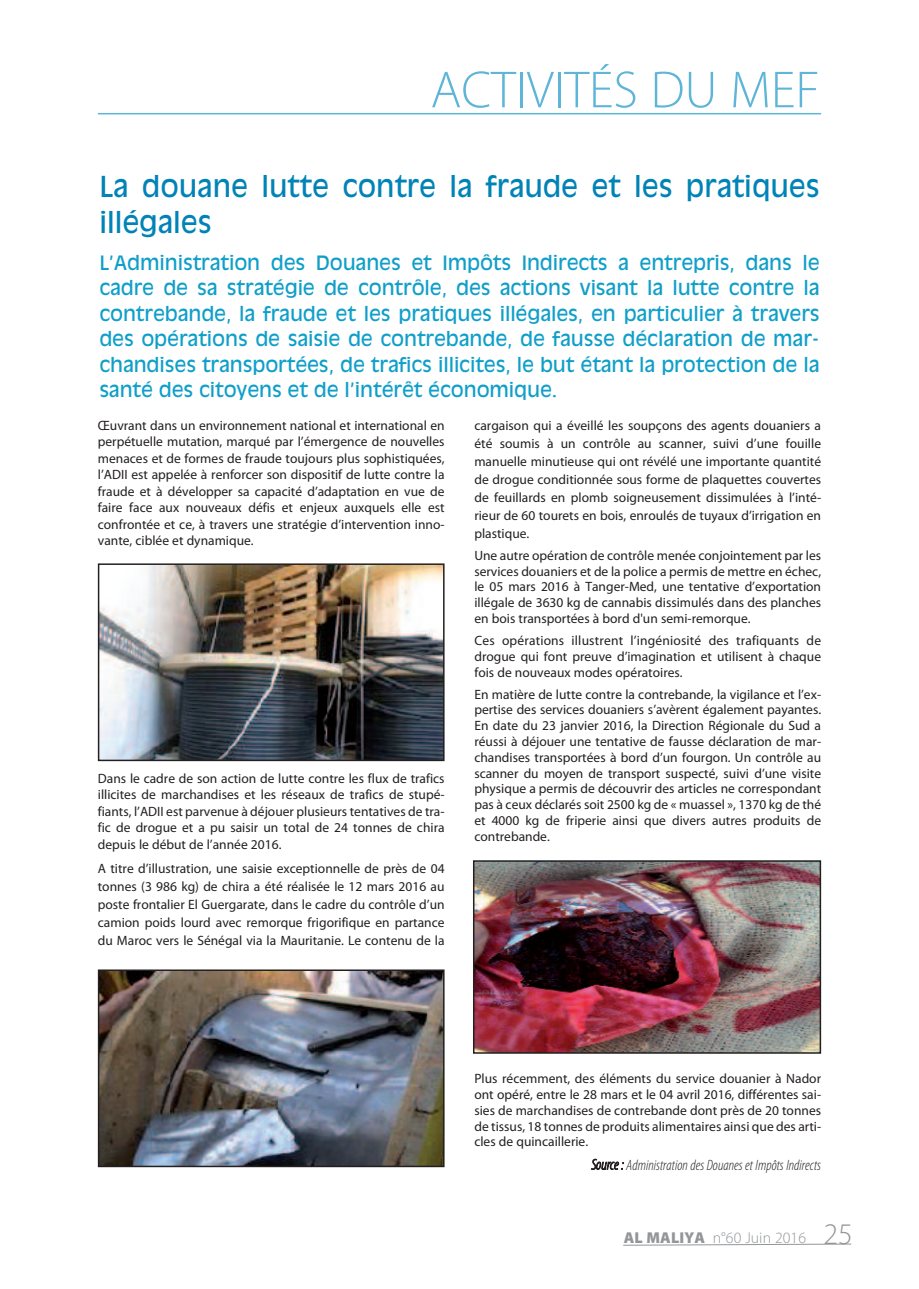
<style>
.page{position:relative;width:919px;height:1289px;background:#fff}
.page>*{position:absolute;margin:0;border:0;box-sizing:border-box;transform-origin:0 0}
.t1{font:300 52.5px "Myriad Pro";color:#5eb5d7}
.t2{font:28.5px/36px "Antique Olive";color:#0083b6}
.t3{font:19.5px/25.5px "Antique Olive";letter-spacing:-.005em;color:#109fc9;text-align:justify}
.t4{font:300 15.75px "Myriad Pro";letter-spacing:.005em;color:#939598}
.t5{font:italic 300 condensed 15px "Myriad Pro";color:#231f20}
.t6{font:13.5px/15.8px "Myriad Pro";color:#231f20;text-align:justify}
.s1{font-weight:900}
.s2{font-size:30px}
</style>
<div class="page">
<img style="left:101px;top:566px;width:340px;height:192px">
<div style="left:98px;top:563px;width:346px;height:198px;border:2px solid #231f20"></div>
<img style="left:101px;top:972px;width:340px;height:192px">
<div style="left:98px;top:969px;width:346px;height:198px;border:2px solid #231f20"></div>
<img style="left:476px;top:863px;width:342px;height:187px">
<div style="left:473px;top:860px;width:348px;height:193px;border:2px solid #231f20"></div>
<svg style="left:623px;top:1243px;width:229px;height:2px"></svg>
<hr style="left:98px;top:113px;width:723px;height:1px;background:#5eb5d7">
<p class="t1" style="left:430px;top:70px;width:390px">ACTIVITÉS DU MEF</p>
<p class="t2" style="left:99px;top:169px;width:721px">La douane lutte contre la fraude et les pratiques illégales</p>
<p class="t3" style="left:99px;top:250px;width:721px">L’Administration des Douanes et Impôts Indirects a entrepris, dans le cadre de sa stratégie de contrôle, des actions visant la lutte contre la contrebande, la fraude et les pratiques illégales, en particulier à travers des opérations de saisie de contrebande, de fausse déclaration de mar&shy;chandises transportées, de trafics illicites, le but étant la protection de la santé des citoyens et de l’intérêt économique.</p>
<p class="t6" style="left:98px;top:418px;width:348px;line-height:16.5px">Œuvrant dans un environnement national et international en perpétuelle mutation, marqué par l’émergence de nouvelles menaces et de formes de fraude toujours plus sophistiquées, l’ADII est appelée à renforcer son dispositif de lutte contre la fraude et à développer sa capacité d’adaptation en vue de faire face aux nouveaux défis et enjeux auxquels elle est confrontée et ce, à travers une stratégie d’intervention inno&shy;vante, ciblée et dynamique.</p>
<p class="t6" style="left:98px;top:771px;width:348px;line-height:16.5px">Dans le cadre de son action de lutte contre les flux de trafics illicites de marchandises et les réseaux de trafics de stupé&shy;fiants, l’ADII est parvenue à déjouer plusieurs tentatives de tra&shy;fic de drogue et a pu saisir un total de 24 tonnes de chira depuis le début de l’année 2016.</p>
<p class="t6" style="left:98px;top:860px;width:348px;line-height:18px">A titre d’illustration, une saisie exceptionnelle de près de 04 tonnes (3 986 kg) de chira a été réalisée le 12 mars 2016 au poste frontalier El Guergarate, dans le cadre du contrôle d’un camion poids lourd avec remorque frigorifique en partance du Maroc vers le Sénégal via la Mauritanie. Le contenu de la</p>
<p class="t6" style="left:474px;top:417px;width:348px;line-height:18px">cargaison qui a éveillé les soupçons des agents douaniers a été soumis à un contrôle au scanner, suivi d’une fouille manuelle minutieuse qui ont révélé une importante quantité de drogue conditionnée sous forme de plaquettes couvertes de feuillards en plomb soigneusement dissimulées à l’inté&shy;rieur de 60 tourets en bois, enroulés de tuyaux d’irrigation en plastique.</p>
<p class="t6" style="left:474px;top:548px;width:348px">Une autre opération de contrôle menée conjointement par les services douaniers et de la police a permis de mettre en échec, le 05 mars 2016 à Tanger-Med, une tentative d’exportation illégale de 3630 kg de cannabis dissimulés dans des planches en bois transportées à bord d'un semi-remorque.</p>
<p class="t6" style="left:474px;top:633px;width:348px">Ces opérations illustrent l’ingéniosité des trafiquants de drogue qui font preuve d’imagination et utilisent à chaque fois de nouveaux modes opératoires.</p>
<p class="t6" style="left:474px;top:687px;width:348px">En matière de lutte contre la contrebande, la vigilance et l’ex&shy;pertise des services douaniers s’avèrent également payantes.<br>En date du 23 janvier 2016, la Direction Régionale du Sud a réussi à déjouer une tentative de fausse déclaration de mar&shy;chandises transportées à bord d’un fourgon. Un contrôle au scanner du moyen de transport suspecté, suivi d’une visite physique a permis de découvrir des articles ne correspondant pas à ceux déclarés soit 2500 kg de « muassel », 1370 kg de thé et 4000 kg de friperie ainsi que divers autres produits de contrebande.</p>
<p class="t6" style="left:474px;top:1071px;width:348px">Plus récemment, des éléments du service douanier à Nador ont opéré, entre le 28 mars et le 04 avril 2016, différentes sai&shy;sies de marchandises de contrebande dont près de 20 tonnes de tissus, 18 tonnes de produits alimentaires ainsi que des arti&shy;cles de quincaillerie.</p>
<p class="t5" style="left:591px;top:1159px;width:231px">Source : Administration des Douanes et Impôts Indirects</p>
<p class="t4" style="left:624px;top:1231px;width:230px"><span class="s1">AL MALIYA</span> n°60 Juin 2016 <span class="s2">25</span></p>
</div>
